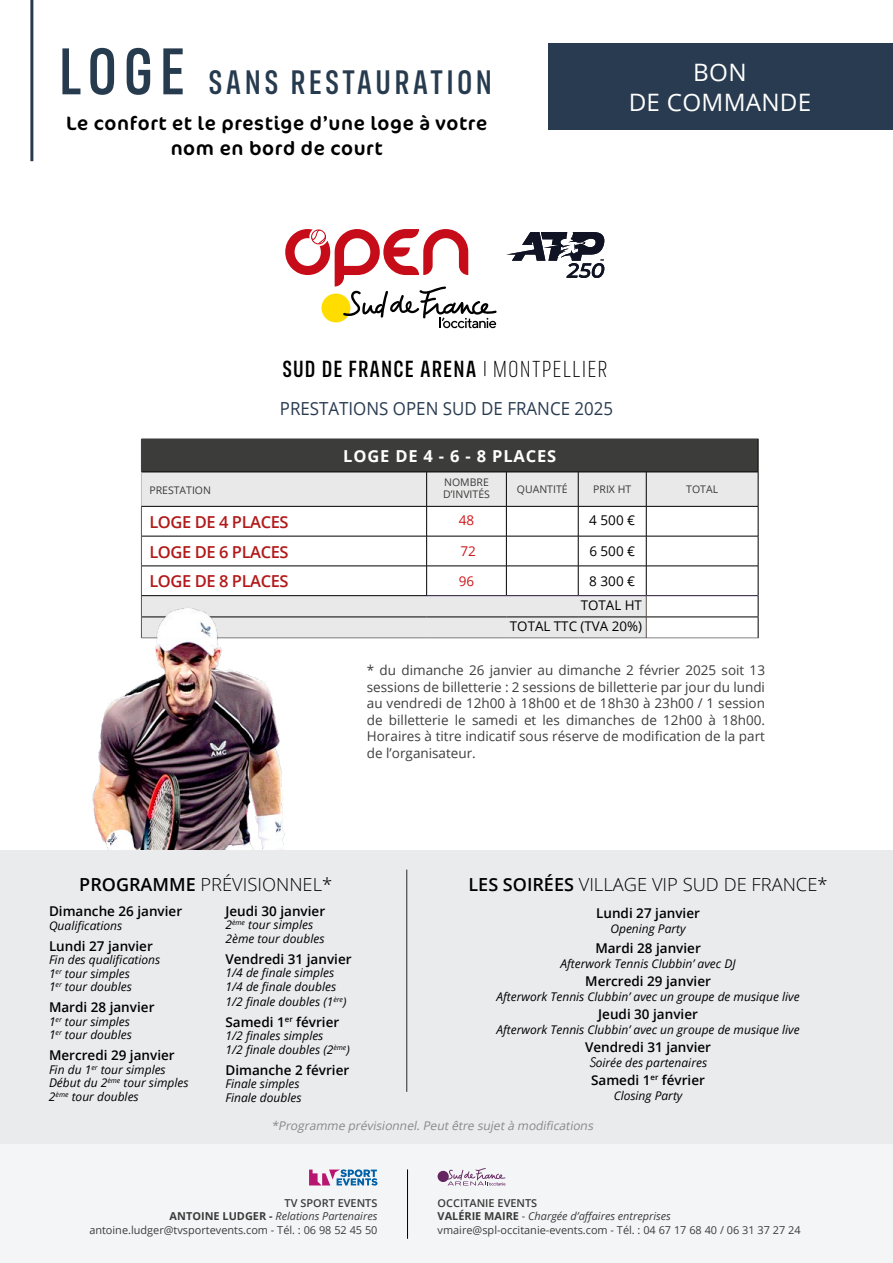
<style>
.page{position:relative;width:893px;height:1263px;background:#fff}
.page>*{position:absolute;margin:0;border:0;box-sizing:border-box;transform-origin:0 0}
.t1{font:500 34.5px "FS Industrie Cd";letter-spacing:.1em;color:#273b4f}
.t2{font:24px/30px "Open Sans";letter-spacing:.01em;color:#fff;text-align:center}
.t3{font:500 23.7px "FS Industrie Cd";letter-spacing:.05em;color:#000}
.t4{font:19.5px/25.5px "Cocon";letter-spacing:.03em;color:#000;text-align:center}
.t5{font:300 18px "Open Sans";color:#000}
.t6{font:18px "Open Sans";color:#293b50;scale:.94 1}
.t7{font:600 16.5px "Open Sans";letter-spacing:-.025em;color:#b2191a}
.t8{font:700 16.5px "Open Sans";letter-spacing:.05em;color:#fff}
.t9{font:13.5px/16.5px "Open Sans";color:#3e3e40;text-align:justify}
.t10{font:600 13.5px "Open Sans";color:#000}
.t11{font:13.5px "Open Sans";color:#000}
.t12{font:13.5px "Open Sans";color:#cd1719}
.t13{font:13.35px/21.3px "Open Sans";color:#000;text-align:right}
.t14{font:italic 12px/13.5px "Open Sans";color:#000}
.t15{font:italic 12px "Open Sans";color:#8a8989}
.t16{font:10.95px/13.6px "Open Sans";color:#3c3c3b}
.t17{font:10.5px/12.6px "Open Sans";color:#3a3a39}
.s1{font-size:66.9px}
.s2{font-weight:300}
.s3{font-weight:600}
.s4{font-family:"Futura BT";font-weight:300;font-size:13.5px}
.s5{font-weight:700}
.s6{font-style:italic}
</style>
<div class="page">
<div style="left:0;top:1144px;width:893px;height:119px;background:#f4f5f6"></div>
<svg style="left:309px;top:1169px;width:68px;height:16px"></svg>
<div style="left:438px;top:1171px;width:11px;height:11px;background:#642660;border-radius:50%"></div>
<svg style="left:446px;top:1168px;width:59px;height:17px"></svg>
<hr style="left:407px;top:1169px;width:1px;height:70px;background:#000">
<div style="left:549px;top:44px;width:344px;height:86px;background:#293b50"></div>
<div style="left:0;top:850px;width:893px;height:294px;background:#eaebed"></div>
<hr style="left:406px;top:870px;width:1px;height:222px;background:#282827">
<hr style="left:30px;top:0;width:3px;height:161px;background:#293b50">
<svg style="left:285px;top:229px;width:212px;height:99px"></svg>
<div style="left:311px;top:230px;width:15px;height:14px;border:1px solid #c60c18;border-radius:50%"></div>
<svg style="left:506px;top:232px;width:99px;height:46px"></svg>
<svg style="left:484px;top:361px;width:1px;height:15px"></svg>
<div style="left:141px;top:438px;width:617px;height:34px;background:#3c3c3b"></div>
<div style="left:143px;top:473px;width:615px;height:33px;background:#e9e9e9"></div>
<svg style="left:143px;top:507px;width:615px;height:130px"></svg>
<hr style="left:427px;top:595px;width:79px;height:1px;background:#241535">
<hr style="left:506px;top:595px;width:72px;height:1px;background:#241535">
<hr style="left:578px;top:595px;width:68px;height:1px;background:#241535">
<hr style="left:646px;top:595px;width:112px;height:1px;background:#241535">
<hr style="left:427px;top:616px;width:79px;height:1px;background:#000">
<hr style="left:506px;top:616px;width:72px;height:1px;background:#000">
<hr style="left:578px;top:616px;width:68px;height:1px;background:#000">
<hr style="left:646px;top:616px;width:112px;height:1px;background:#000">
<hr style="left:758px;top:439px;width:1px;height:33px;background:#000">
<hr style="left:141px;top:472px;width:286px;height:1px;background:#000">
<hr style="left:427px;top:472px;width:79px;height:1px;background:#000">
<hr style="left:426px;top:472px;width:1px;height:34px;background:#000">
<hr style="left:506px;top:472px;width:72px;height:1px;background:#000">
<hr style="left:506px;top:472px;width:1px;height:34px;background:#000">
<hr style="left:578px;top:472px;width:68px;height:1px;background:#000">
<hr style="left:578px;top:472px;width:1px;height:34px;background:#000">
<hr style="left:646px;top:472px;width:112px;height:1px;background:#000">
<hr style="left:646px;top:472px;width:1px;height:34px;background:#000">
<hr style="left:758px;top:472px;width:1px;height:34px;background:#000">
<hr style="left:141px;top:506px;width:286px;height:1px;background:#000">
<hr style="left:427px;top:506px;width:79px;height:1px;background:#000">
<hr style="left:426px;top:506px;width:1px;height:30px;background:#000">
<hr style="left:506px;top:506px;width:72px;height:1px;background:#000">
<hr style="left:506px;top:506px;width:1px;height:30px;background:#000">
<hr style="left:578px;top:506px;width:68px;height:1px;background:#000">
<hr style="left:578px;top:506px;width:1px;height:30px;background:#000">
<hr style="left:646px;top:506px;width:112px;height:1px;background:#000">
<hr style="left:646px;top:506px;width:1px;height:30px;background:#000">
<hr style="left:758px;top:506px;width:1px;height:30px;background:#000">
<hr style="left:141px;top:536px;width:286px;height:1px;background:#000">
<hr style="left:427px;top:536px;width:79px;height:1px;background:#000">
<hr style="left:426px;top:536px;width:1px;height:30px;background:#000">
<hr style="left:506px;top:536px;width:72px;height:1px;background:#000">
<hr style="left:506px;top:536px;width:1px;height:30px;background:#000">
<hr style="left:578px;top:536px;width:68px;height:1px;background:#000">
<hr style="left:578px;top:536px;width:1px;height:30px;background:#000">
<hr style="left:646px;top:536px;width:112px;height:1px;background:#000">
<hr style="left:646px;top:536px;width:1px;height:30px;background:#000">
<hr style="left:758px;top:536px;width:1px;height:30px;background:#000">
<hr style="left:141px;top:566px;width:286px;height:1px;background:#000">
<hr style="left:427px;top:566px;width:79px;height:1px;background:#000">
<svg style="left:426px;top:566px;width:1px;height:24px"></svg>
<hr style="left:506px;top:566px;width:72px;height:1px;background:#000">
<svg style="left:506px;top:566px;width:1px;height:29px"></svg>
<hr style="left:578px;top:566px;width:68px;height:1px;background:#000">
<svg style="left:578px;top:566px;width:1px;height:29px"></svg>
<hr style="left:646px;top:566px;width:112px;height:1px;background:#000">
<svg style="left:646px;top:566px;width:1px;height:71px"></svg>
<svg style="left:758px;top:566px;width:1px;height:71px"></svg>
<div style="left:141px;top:438px;width:624px;height:201px;border:1px solid #fff"></div>
<img style="left:92px;top:590px;width:380px;height:259px">
<h1 class="t1" style="left:59px;top:62px;width:435px"><span class="s1">LOGE</span> SANS RESTAURATION</h1>
<h3 class="t4" style="left:66px;top:111px;width:422px">Le confort et le prestige d’une loge à votre nom en bord de court</h3>
<h2 class="t2" style="left:629px;top:57px;width:184px">BON<br>DE COMMANDE</h2>
<h3 class="t3" style="left:282px;top:355px;width:327px">SUD DE FRANCE ARENA <span class="s2">MONTPELLIER</span></h3>
<h3 class="t6" style="left:280px;top:396px;width:356px">PRESTATIONS OPEN SUD DE FRANCE 2025</h3>
<h3 class="t8" style="left:343px;top:444px;width:214px">LOGE DE 4 - 6 - 8 PLACES</h3>
<p class="t17" style="left:149px;top:484px;width:63px">PRESTATION</p>
<p class="t17" style="left:443px;top:475px;width:48px">NOMBRE<br>D’INVITÉS</p>
<p class="t17" style="left:517px;top:483px;width:52px">QUANTITÉ</p>
<p class="t17" style="left:593px;top:483px;width:40px">PRIX HT</p>
<p class="t17" style="left:686px;top:483px;width:33px">TOTAL</p>
<h3 class="t7" style="left:149px;top:510px;width:141px">LOGE DE 4 PLACES</h3>
<p class="t12" style="left:459px;top:511px;width:17px">48</p>
<p class="t11" style="left:589px;top:511px;width:47px">4 500 €</p>
<h3 class="t7" style="left:149px;top:540px;width:141px">LOGE DE 6 PLACES</h3>
<p class="t12" style="left:461px;top:542px;width:17px">72</p>
<p class="t11" style="left:589px;top:542px;width:47px">6 500 €</p>
<h3 class="t7" style="left:149px;top:570px;width:141px">LOGE DE 8 PLACES</h3>
<p class="t12" style="left:459px;top:572px;width:17px">96</p>
<p class="t11" style="left:589px;top:572px;width:47px">8 300 €</p>
<p class="t13" style="left:510px;top:594px;width:134px">TOTAL HT<br>TOTAL TTC (TVA 20%)</p>
<p class="t9" style="left:367px;top:662px;width:400px">* du dimanche 26 janvier au dimanche 2 février 2025 soit 13 sessions de billetterie : 2 sessions de billetterie par jour du lundi au vendredi de 12h00 à 18h00 et de 18h30 à 23h00 / 1 session de billetterie le samedi et les dimanches de 12h00 à 18h00.<br>Horaires à titre indicatif sous réserve de modification de la part de l’organisateur.</p>
<h3 class="t5" style="left:79px;top:872px;width:254px"><span class="s3">PROGRAMME</span> PRÉVISIONNEL*</h3>
<p class="t10" style="left:49px;top:902px;width:135px">Dimanche 26 janvier</p>
<p class="t14" style="left:49px;top:918px;width:75px">Qualifications</p>
<p class="t10" style="left:49px;top:937px;width:105px">Lundi 27 janvier</p>
<p class="t14" style="left:49px;top:953px;width:113px">Fin des qualifications<br>1<sup>er</sup> tour simples<br>1<sup>er</sup> tour doubles</p>
<p class="t10" style="left:49px;top:998px;width:107px">Mardi 28 janvier</p>
<p class="t14" style="left:49px;top:1014px;width:84px">1<sup>er</sup> tour simples<br>1<sup>er</sup> tour doubles</p>
<p class="t10" style="left:49px;top:1046px;width:127px">Mercredi 29 janvier</p>
<p class="t14" style="left:49px;top:1062px;width:141px">Fin du 1<sup>er</sup> tour simples<br>Début du 2<sup>ème</sup> tour simples<br>2<sup>ème</sup> tour doubles</p>
<h3 class="t5" style="left:469px;top:872px;width:361px"><span class="s3">LES SOIRÉES</span> VILLAGE VIP SUD DE FRANCE*</h3>
<p class="t10" style="left:596px;top:904px;width:105px">Lundi 27 janvier</p>
<p class="t14" style="left:610px;top:922px;width:77px">Opening Party</p>
<p class="t10" style="left:595px;top:939px;width:107px">Mardi 28 janvier</p>
<p class="t14" style="left:561px;top:956px;width:177px">Afterwork Tennis Clubbin’ avec DJ</p>
<p class="t10" style="left:585px;top:972px;width:127px">Mercredi 29 janvier</p>
<p class="t14" style="left:496px;top:989px;width:305px">Afterwork Tennis Clubbin’ avec un groupe de musique live</p>
<p class="t10" style="left:598px;top:1005px;width:101px">Jeudi 30 janvier</p>
<p class="t14" style="left:496px;top:1022px;width:305px">Afterwork Tennis Clubbin’ avec un groupe de musique live</p>
<p class="t10" style="left:585px;top:1038px;width:128px">Vendredi 31 janvier</p>
<p class="t14" style="left:589px;top:1055px;width:120px"><span class="s4">S</span>oirée des partenaires</p>
<p class="t10" style="left:591px;top:1071px;width:115px">Samedi 1<sup>er</sup> février</p>
<p class="t14" style="left:614px;top:1088px;width:70px">Closing Party</p>
<p class="t10" style="left:225px;top:901px;width:101px">Jeudi 30 janvier</p>
<p class="t14" style="left:225px;top:918px;width:101px">2<sup>ème</sup> tour simples<br>2ème tour doubles</p>
<p class="t10" style="left:225px;top:949px;width:128px">Vendredi 31 janvier</p>
<p class="t14" style="left:225px;top:966px;width:112px">1/4 de finale simples<br>1/4 de finale doubles</p>
<p class="t14" style="left:225px;top:994px;width:123px">1/2 finale doubles (1<sup>ère</sup>)</p>
<p class="t10" style="left:225px;top:1012px;width:115px">Samedi 1<sup>er</sup> février</p>
<p class="t14" style="left:225px;top:1029px;width:126px">1/2 finales simples<br>1/2 finale doubles (2<sup>ème</sup>)</p>
<p class="t10" style="left:225px;top:1060px;width:125px">Dimanche 2 février</p>
<p class="t14" style="left:225px;top:1077px;width:78px">Finale simples<br>Finale doubles</p>
<p class="t15" style="left:272px;top:1117px;width:326px">*Programme prévisionnel.Peutêtre sujetà modifications</p>
<p class="t16" style="left:89px;top:1196px;width:290px;text-align:right"><span class="s3">TV SPORT EVENTS<br></span><span class="s5">ANTOINE LUDGER -</span> <span class="s6">Relations Partenaires </span>antoine.ludger@tvsportevents.com - Tél. : 06 98 52 45 50</p>
<p class="t16" style="left:438px;top:1196px;width:365px"><span class="s3">OCCITANIE EVENTS<br></span><span class="s5">VALÉRIE MAIRE</span> - <span class="s6">Chargée d’affaires entreprises </span>vmaire@spl-occitanie-events.com - Tél. : 04 67 17 68 40 / 06 31 37 27 24</p>
</div>
